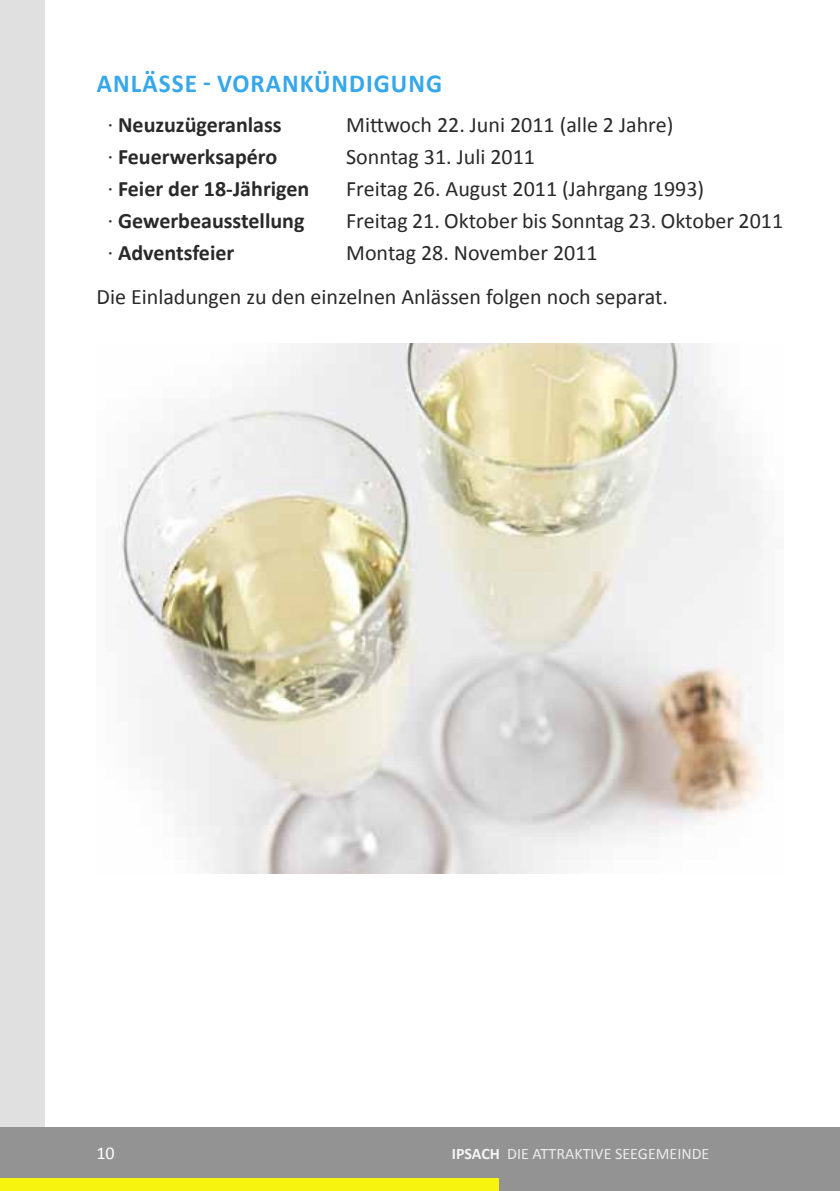
<style>
.page{position:relative;width:840px;height:1191px;background:#fff}
.page>*{position:absolute;margin:0;border:0;box-sizing:border-box;transform-origin:0 0}
.t1{font:700 26px "Calibri";letter-spacing:.04em;color:#36a7e9}
.t2{font:22px/44px "Calibri";color:#292929}
.t3{font:700 22px "Calibri";color:#292929}
.t4{font:18px "Calibri";color:#fff}
.t5{font:16px "Calibri";color:#ebebeb}
.s1{font-family:"Frutiger LT";font-weight:300;font-stretch:condensed}
.s2{font-weight:700;color:#f5f5f5}
</style>
<div class="page">
<div style="left:0;top:0;width:44px;height:1191px;background:#e0e0e0"></div>
<div style="left:0;top:1127px;width:839px;height:64px;background:#939393"></div>
<img style="left:117px;top:343px;width:646px;height:530px">
<div style="left:0;top:1178px;width:498px;height:13px;background:#f7f410"></div>
<p class="t1" style="left:97px;top:67px;width:346px">anlässe - Vorankündigung</p>
<p class="t3" style="left:108px;top:111px;width:175px"><span class="s1">·</span> Neuzuzügeranlass</p>
<p class="t2" style="left:346px;top:102px;width:328px">Mittwoch 22. Juni 2011 (alle 2 Jahre)</p>
<p class="t3" style="left:108px;top:143px;width:171px"><span class="s1">·</span> Feuerwerksapéro</p>
<p class="t2" style="left:346px;top:134px;width:190px">Sonntag 31. Juli 2011</p>
<p class="t3" style="left:108px;top:175px;width:203px"><span class="s1">·</span> Feier der 18-Jährigen</p>
<p class="t2" style="left:346px;top:166px;width:359px">Freitag 26. August 2011 (Jahrgang 1993)</p>
<p class="t3" style="left:108px;top:207px;width:198px"><span class="s1">·</span> Gewerbeausstellung</p>
<p class="t2" style="left:346px;top:198px;width:438px">Freitag 21. Oktober bis Sonntag 23. Oktober 2011</p>
<p class="t3" style="left:108px;top:239px;width:128px"><span class="s1">·</span> Adventsfeier</p>
<p class="t2" style="left:96px;top:230px;width:572px;text-indent:249px">Montag 28. November 2011<br>Die Einladungen zu den einzelnen Anlässen folgen noch separat.</p>
<p class="t4" style="left:96px;top:1141px;width:20px">10</p>
<p class="t5" style="left:451px;top:1143px;width:259px"><span class="s2">IPSACH</span> DIE ATTRAKTIVE SEEGEMEINDE</p>
</div>
